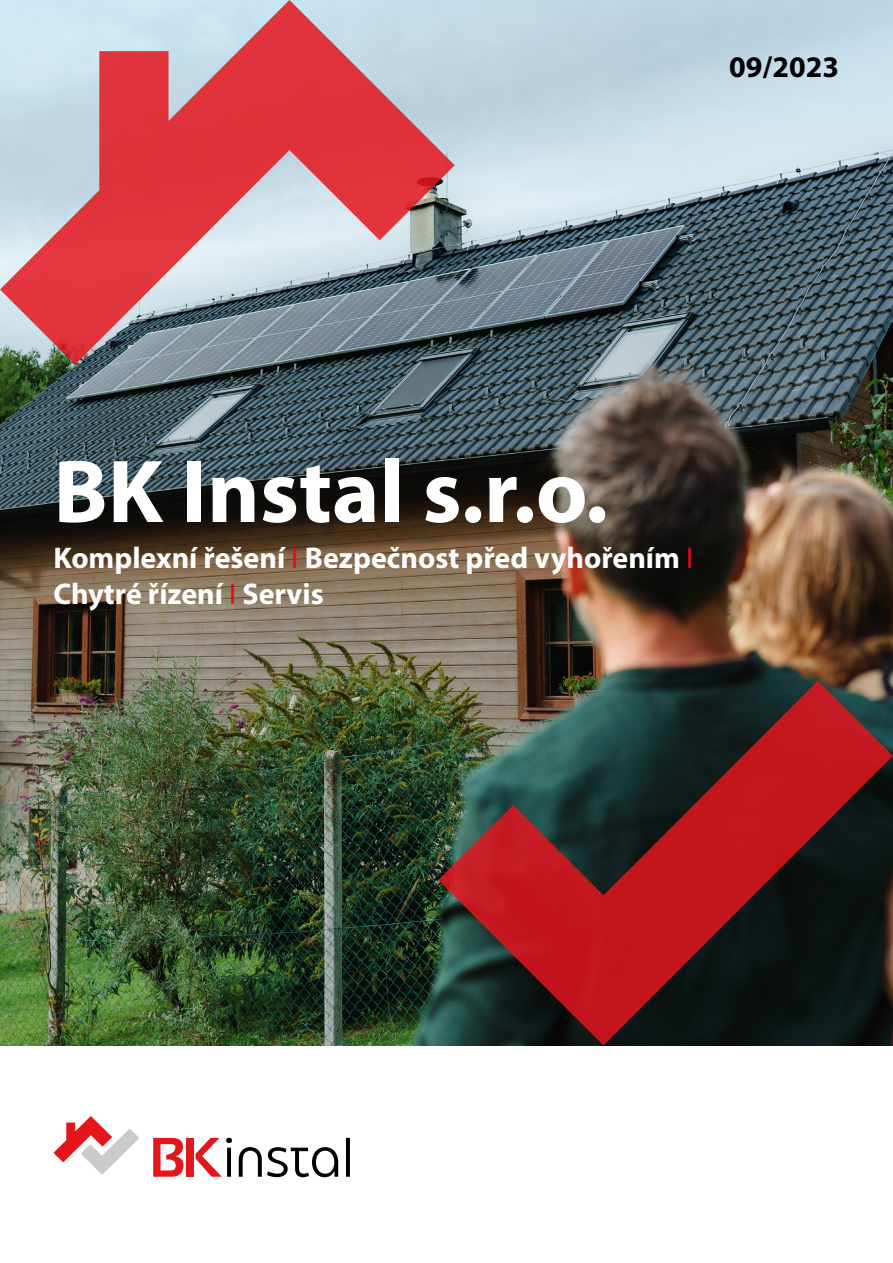
<style>
.page{position:relative;width:893px;height:1263px;background:#fff}
.page>*{position:absolute;margin:0;border:0;box-sizing:border-box;transform-origin:0 0}
.t1{font:700 90px "Myriad Pro";color:#fff}
.t2{font:700 30px/36px "Myriad Pro";color:#fff}
.t3{font:700 30px "Myriad Pro";color:#000}
.s1{font-weight:400;color:#e30b17}
</style>
<div class="page">
<img style="left:0;top:0;width:893px;height:1045px">
<svg style="left:438px;top:681px;width:455px;height:364px"></svg>
<svg style="left:0;top:0;width:455px;height:365px"></svg>
<svg style="left:53px;top:1116px;width:86px;height:59px"></svg>
<svg style="left:153px;top:1138px;width:30px;height:39px"></svg>
<div style="left:186px;top:1138px;width:7px;height:39px;background:#e4151d"></div>
<svg style="left:196px;top:1138px;width:154px;height:39px"></svg>
<p class="t3" style="left:729px;top:47px;width:111px">09/2023</p>
<h1 class="t1" style="left:53px;top:433px;width:556px">BK Instal s.r.o.</h1>
<p class="t2" style="left:53px;top:539px;width:641px">Komplexní řešení <span class="s1">I</span> Bezpečnost před vyhořením <span class="s1">I<br></span>Chytré řízení <span class="s1">I</span> Servis</p>
</div>
